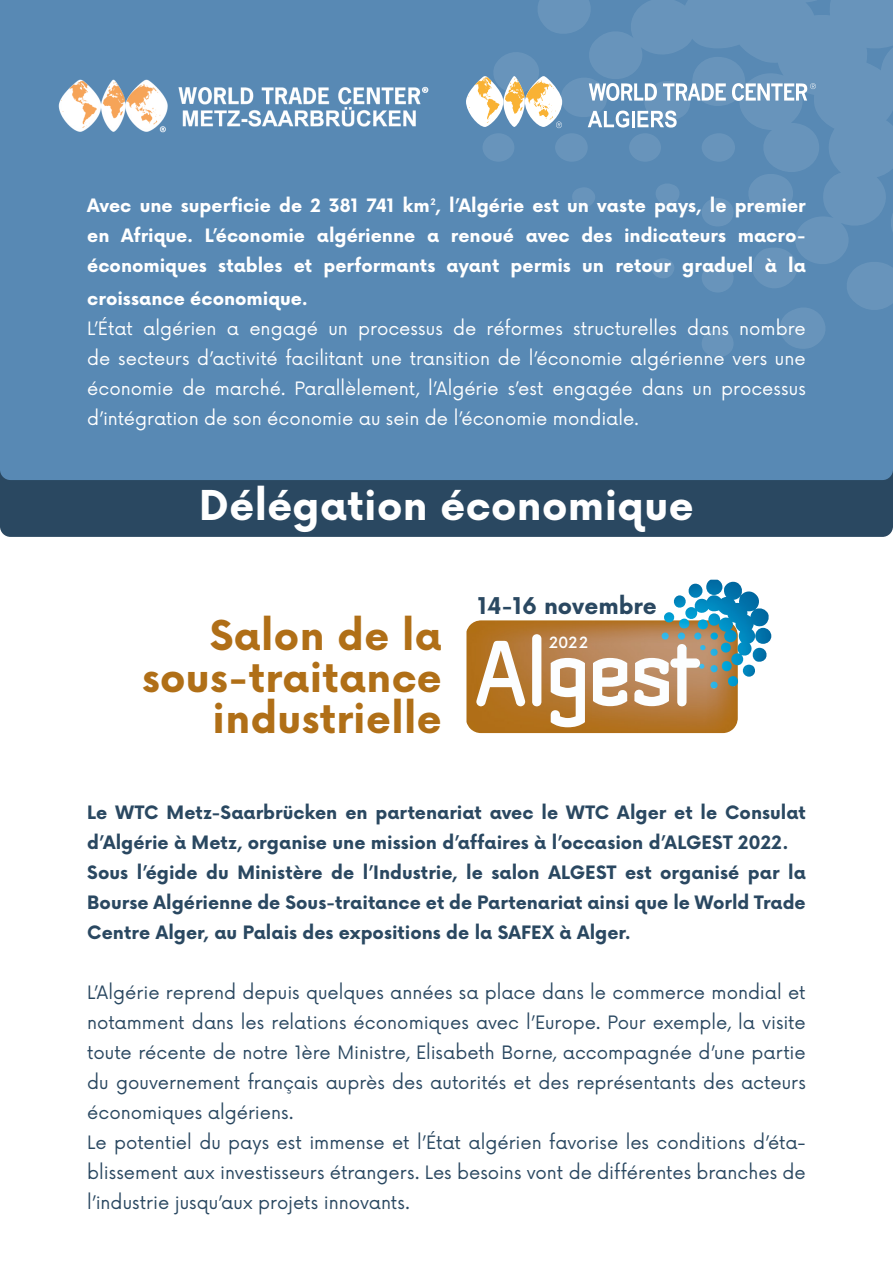
<style>
.page{position:relative;width:893px;height:1263px;background:#fff}
.page>*{position:absolute;margin:0;border:0;box-sizing:border-box;transform-origin:0 0}
.t1{font:700 40.05px/41.5px "Now";letter-spacing:.01em;color:#b06f17;text-align:right}
.t2{font:700 40.05px "Now";letter-spacing:.01em;color:#fff}
.t3{font:700 22.5px "Now";color:#2a4861}
.t4{font:18px/30px "Now";color:#2a4861}
.t5{font:700 18px/30px "Now";color:#2a4861}
.t6{font:18px/30px "Now";color:#fff;text-align:justify}
.t7{font:700 18px/30px "Now";color:#fff;text-align:justify}
.t8{font:500 15.15px "Now Alt";color:#fff}
</style>
<div class="page">
<div style="left:0;top:0;width:893px;height:537px;background:#2a4861;border-radius:10px"></div>
<div style="left:0;top:0;width:893px;height:480px;background:#5889b4"></div>
<svg style="left:482px;top:0;width:411px;height:357px;background:#5d8db6"></svg>
<img style="left:466px;top:620px;width:272px;height:113px">
<img style="left:663px;top:580px;width:107px;height:86px">
<div style="left:532px;top:634px;width:9px;height:72px;background:#fcfeff;border-radius:5px"></div>
<svg style="left:551px;top:658px;width:34px;height:69px"></svg>
<svg style="left:593px;top:658px;width:34px;height:48px"></svg>
<svg style="left:634px;top:644px;width:66px;height:62px"></svg>
<svg style="left:476px;top:641px;width:49px;height:65px"></svg>
<svg style="left:466px;top:76px;width:96px;height:52px;background:#c8cac0"></svg>
<svg style="left:589px;top:83px;width:68px;height:18px"></svg>
<svg style="left:663px;top:83px;width:63px;height:18px"></svg>
<svg style="left:588px;top:111px;width:41px;height:17px"></svg>
<hr style="left:632px;top:111px;width:3px;height:16px;background:#fff">
<svg style="left:637px;top:111px;width:40px;height:17px"></svg>
<svg style="left:732px;top:83px;width:84px;height:18px;background:#a8c1d7"></svg>
<img style="left:54px;top:73px;width:379px;height:61px">
<p class="t7" style="left:87px;top:190px;width:720px">Avec une superficie de 2 381 741 km², l’Algérie est un vaste pays, le premier en Afrique. L’économie algérienne a renoué avec des indicateurs macro&shy;économiques stables et performants ayant permis un retour graduel à la</p>
<p class="t7" style="left:87px;top:283px;width:222px">croissance économique.</p>
<p class="t6" style="left:87px;top:312px;width:720px">L’État algérien a engagé un processus de réformes structurelles dans nombre de secteurs d’activité facilitant une transition de l’économie algérienne vers une économie de marché. Parallèlement, l’Algérie s’est engagée dans un processus d’intégration de son économie au sein de l’économie mondiale.</p>
<h1 class="t2" style="left:199px;top:476px;width:496px">Délégation économique</h1>
<h1 class="t1" style="left:142px;top:614px;width:301px">Salon de la sous-traitance industrielle</h1>
<p class="t3" style="left:478px;top:589px;width:181px">14-16 novembre</p>
<p class="t8" style="left:549px;top:631px;width:41px">2022</p>
<p class="t5" style="left:87px;top:797px;width:720px">Le WTC Metz-Saarbrücken en partenariat avec le WTC Alger et le Consulat d’Algérie à Metz, organise une mission d’affaires à l’occasion d’ALGEST 2022.<br>Sous l’égide du Ministère de l’Industrie, le salon ALGEST est organisé par la Bourse Algérienne de Sous-traitance et de Partenariat ainsi que le World Trade Centre Alger, au Palais des expositions de la SAFEX à Alger.</p>
<p class="t4" style="left:87px;top:976px;width:720px">L’Algérie reprend depuis quelques années sa place dans le commerce mondial et notamment dans les relations économiques avec l’Europe. Pour exemple, la visite toute récente de notre 1ère Ministre, Elisabeth Borne, accompagnée d’une partie du gouvernement français auprès des autorités et des représentants des acteurs économiques algériens.<br>Le potentiel du pays est immense et l’État algérien favorise les conditions d’éta&shy;blissement aux investisseurs étrangers. Les besoins vont de différentes branches de l’industrie jusqu’aux projets innovants.</p>
</div>
